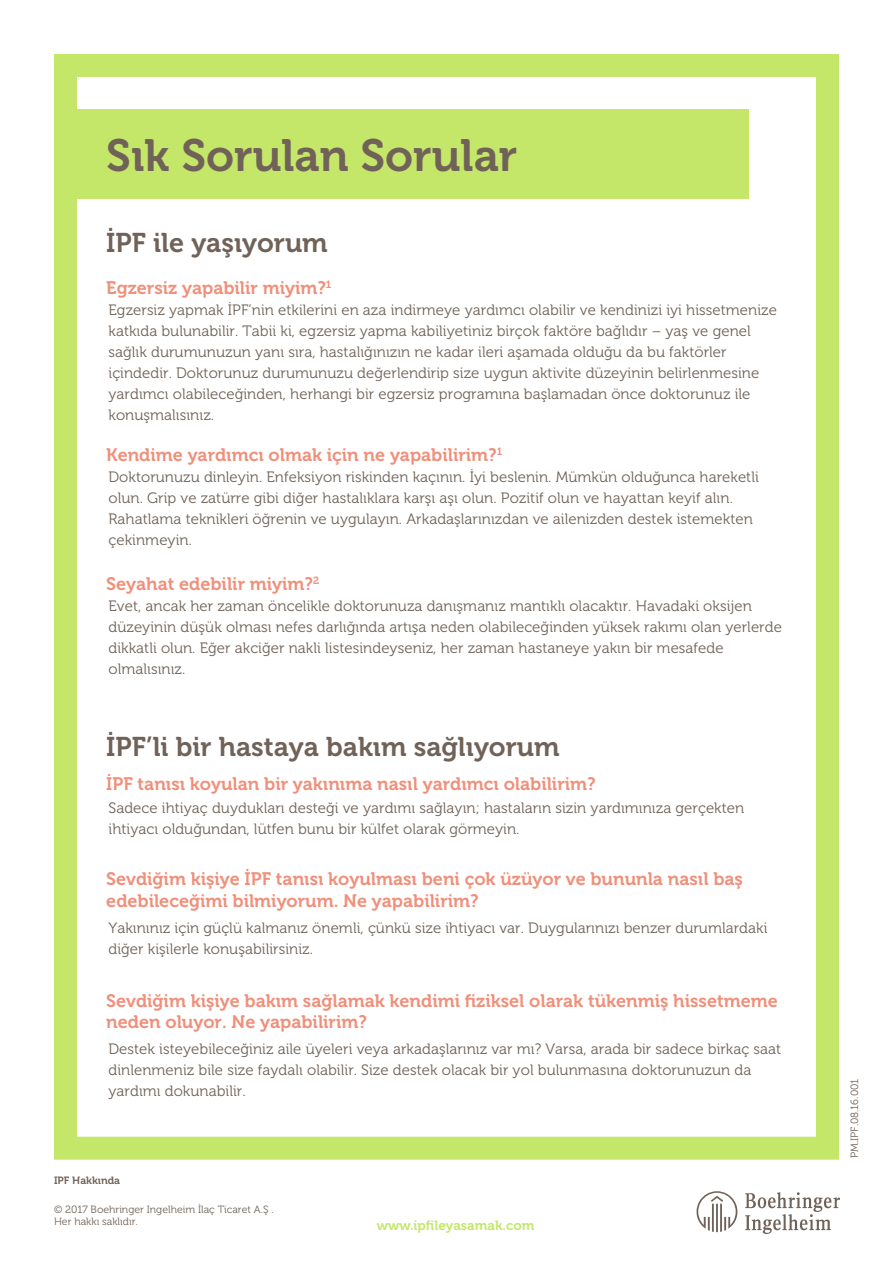
<style>
.page{position:relative;width:893px;height:1263px;background:#fff}
.page>*{position:absolute;margin:0;border:0;box-sizing:border-box;transform-origin:0 0}
.t1{font:45px "Museo 700";color:#706258}
.t2{font:27px "Museo 700";color:#706258}
.t3{font:18px/21.6px "Museo 700";color:#f08f7a}
.t4{font:15px/21px "Museo 300";letter-spacing:.005em;color:#706258}
.t5{font:13.5px "Museo 700";color:#c4e76a}
.t6{font:10.5px/12.6px "Museo 300";color:#706258}
.t7{font:10.5px "Museo 700";color:#706258}
</style>
<div class="page">
<svg style="left:696px;top:1191px;width:144px;height:43px"></svg>
<div style="left:54px;top:54px;width:785px;height:1106px;border:23px solid #c4e76a"></div>
<div style="left:68px;top:109px;width:680px;height:90px;background:#c4e76a"></div>
<h1 class="t1" style="left:106px;top:130px;width:413px">Sık Sorulan Sorular</h1>
<h2 class="t2" style="left:106px;top:228px;width:223px">İPF ile yaşıyorum</h2>
<p class="t3" style="left:106px;top:277px;width:227px">Egzersiz yapabilir miyim?<sup>1</sup></p>
<p class="t4" style="left:109px;top:300px;width:670px">Egzersiz yapmak İPF’nin etkilerini en aza indirmeye yardımcı olabilir ve kendinizi iyi hissetmenize katkıda bulunabilir. Tabii ki, egzersiz yapma kabiliyetiniz birçok faktöre bağlıdır – yaş ve genel sağlık durumunuzun yanı sıra, hastalığınızın ne kadar ileri aşamada olduğu da bu faktörler içindedir. Doktorunuz durumunuzu değerlendirip size uygun aktivite düzeyinin belirlenmesine yardımcı olabileceğinden, herhangi bir egzersiz programına başlamadan önce doktorunuz ile konuşmalısınız.</p>
<p class="t3" style="left:106px;top:444px;width:398px">Kendime yardımcı olmak için ne yapabilirim?<sup>1</sup></p>
<p class="t4" style="left:109px;top:466px;width:652px">Doktorunuzu dinleyin. Enfeksiyon riskinden kaçının. İyi beslenin. Mümkün olduğunca hareketli olun. Grip ve zatürre gibi diğer hastalıklara karşı aşı olun. Pozitif olun ve hayattan keyif alın.<br>Rahatlama teknikleri öğrenin ve uygulayın. Arkadaşlarınızdan ve ailenizden destek istemekten çekinmeyin.</p>
<p class="t3" style="left:106px;top:573px;width:214px">Seyahat edebilir miyim?<sup>2</sup></p>
<p class="t4" style="left:109px;top:596px;width:675px">Evet, ancak her zaman öncelikle doktorunuza danışmanız mantıklı olacaktır. Havadaki oksijen düzeyinin düşük olması nefes darlığında artışa neden olabileceğinden yüksek rakımı olan yerlerde dikkatli olun. Eğer akciğer nakli listesindeyseniz, her zaman hastaneye yakın bir mesafede olmalısınız.</p>
<h2 class="t2" style="left:106px;top:732px;width:455px">İPF’li bir hastaya bakım sağlıyorum</h2>
<p class="t3" style="left:106px;top:773px;width:491px">İPF tanısı koyulan bir yakınıma nasıl yardımcı olabilirim?</p>
<p class="t4" style="left:109px;top:798px;width:637px">Sadece ihtiyaç duydukları desteği ve yardımı sağlayın; hastaların sizin yardımınıza gerçekten ihtiyacı olduğundan, lütfen bunu bir külfet olarak görmeyin.</p>
<p class="t3" style="left:106px;top:868px;width:638px">Sevdiğim kişiye İPF tanısı koyulması beni çok üzüyor ve bununla nasıl baş edebileceğimi bilmiyorum. Ne yapabilirim?</p>
<p class="t4" style="left:109px;top:917px;width:660px">Yakınınız için güçlü kalmanız önemli, çünkü size ihtiyacı var. Duygularınızı benzer durumlardaki diğer kişilerle konuşabilirsiniz.</p>
<p class="t3" style="left:106px;top:990px;width:673px">Sevdiğim kişiye bakım sağlamak kendimi fiziksel olarak tükenmiş hissetmeme neden oluyor. Ne yapabilirim?</p>
<p class="t4" style="left:109px;top:1039px;width:674px">Destek isteyebileceğiniz aile üyeleri veya arkadaşlarınız var mı? Varsa, arada bir sadece birkaç saat dinlenmeniz bile size faydalı olabilir. Size destek olacak bir yol bulunmasına doktorunuzun da yardımı dokunabilir.</p>
<p class="t7" style="left:54px;top:1174px;width:68px">IPF Hakkında</p>
<p class="t6" style="left:54px;top:1203px;width:221px">© 2017 Boehringer Ingelheim İlaç Ticaret A.Ş .<br>Her hakkı saklıdır.</p>
<p class="t5" style="left:377px;top:1218px;width:159px">www.ipfileyasamak.com</p>
<p class="t6" style="left:849px;top:1158px;width:81px;rotate:-90deg">PM.IPF.08.16.001</p>
</div>
